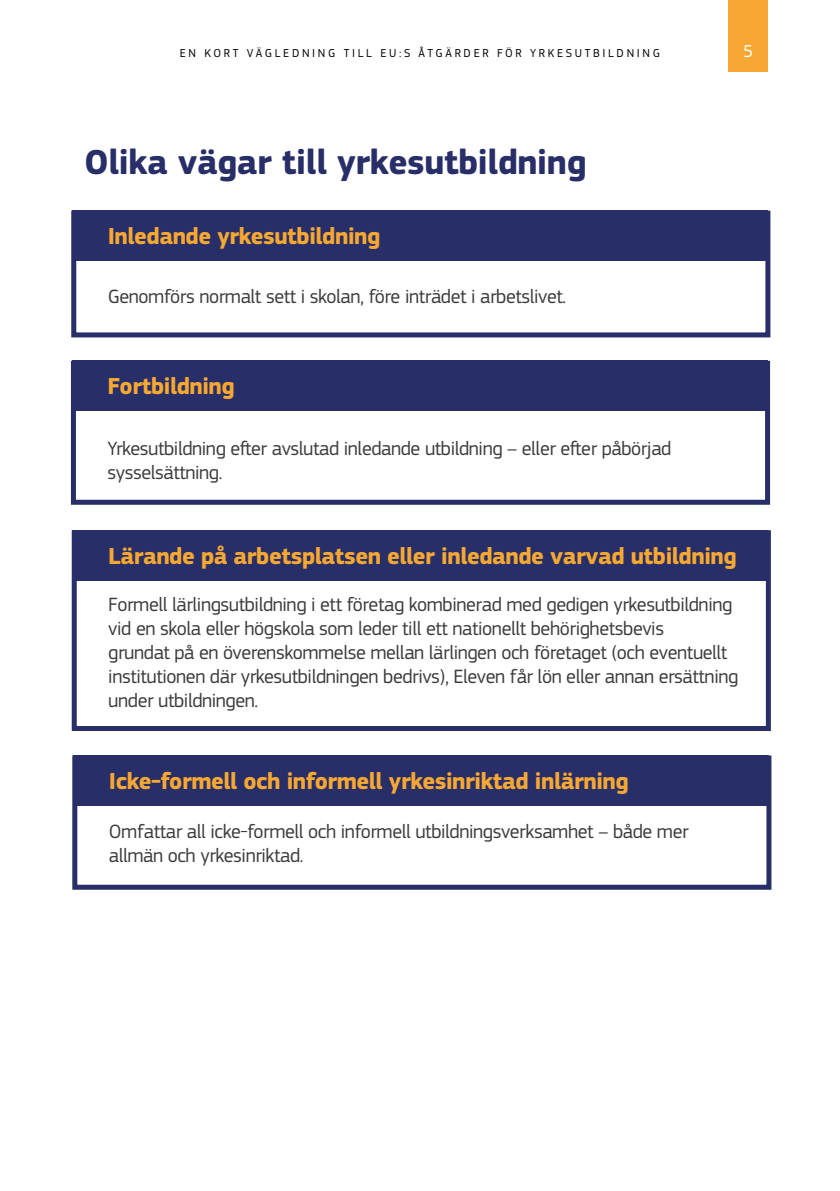
<style>
.page{position:relative;width:840px;height:1191px;background:#fff}
.page>*{position:absolute;margin:0;border:0;box-sizing:border-box;transform-origin:0 0}
.section_heading{font:700 36px "EC Square Sans Pro";letter-spacing:-.01em;color:#282e67}
.Body_text{font:700 24px "EC Square Sans Pro";letter-spacing:-.02em;color:#f7a833}
.Body_text-2{font:20px/24px "EC Square Sans Pro";letter-spacing:-.02em;color:#3c3c3b}
.t1{font:18px "EC Square Sans Pro";color:#fff}
.t2{font:12px "EC Square Sans Pro";letter-spacing:.22em;color:#000}
</style>
<div class="page">
<div style="left:727px;top:0;width:40px;height:72px;background:#f7a833"></div>
<div style="left:71px;top:211px;width:699px;height:126px;border:5px solid #282e67"></div>
<div style="left:72px;top:530px;width:698px;height:201px;border:5px solid #282e67"></div>
<div style="left:71px;top:361px;width:698px;height:144px;border:5px solid #282e67"></div>
<div style="left:72px;top:755px;width:699px;height:134px;border:5px solid #282e67"></div>
<div style="left:72px;top:211px;width:695px;height:50px;background:#282e67"></div>
<div style="left:72px;top:530px;width:696px;height:50px;background:#282e67"></div>
<div style="left:72px;top:361px;width:695px;height:50px;background:#282e67"></div>
<div style="left:73px;top:755px;width:695px;height:50px;background:#282e67"></div>
<p class="t2" style="left:180px;top:46px;width:481px">EN KORT VÄGLEDNING TILL EU:S ÅTGÄRDER FÖR YRKESUTBILDNING</p>
<p class="t1" style="left:742px;top:40px;width:12px">5</p>
<h2 class="section_heading" style="left:84px;top:140px;width:504px">Olika vägar till yrkesutbildning</h2>
<p class="Body_text" style="left:108px;top:222px;width:274px">Inledande yrkesutbildning</p>
<p class="Body_text-2" style="left:108px;top:285px;width:459px">Genomförs normalt sett i skolan, före inträdet i arbetslivet.</p>
<p class="Body_text" style="left:107px;top:372px;width:129px">Fortbildning</p>
<p class="Body_text-2" style="left:107px;top:436px;width:565px">Yrkesutbildning efter avslutad inledande utbildning – eller efter påbörjad sysselsättning.</p>
<p class="Body_text" style="left:108px;top:541px;width:629px">Lärande på arbetsplatsen eller inledande varvad utbildning</p>
<p class="Body_text-2" style="left:108px;top:593px;width:631px">Formell lärlingsutbildning i ett företag kombinerad med gedigen yrkesutbildning vid en skola eller högskola som leder till ett nationellt behörighetsbevis<br>grundat på en överenskommelse mellan lärlingen och företaget (och eventuellt institutionen där yrkesutbildningen bedrivs), Eleven får lön eller annan ersättning under utbildningen.</p>
<p class="Body_text" style="left:109px;top:767px;width:521px">Icke-formell och informell yrkesinriktad inlärning</p>
<p class="Body_text-2" style="left:109px;top:819px;width:581px">Omfattar all icke-formell och informell utbildningsverksamhet – både mer allmän och yrkesinriktad.</p>
</div>
